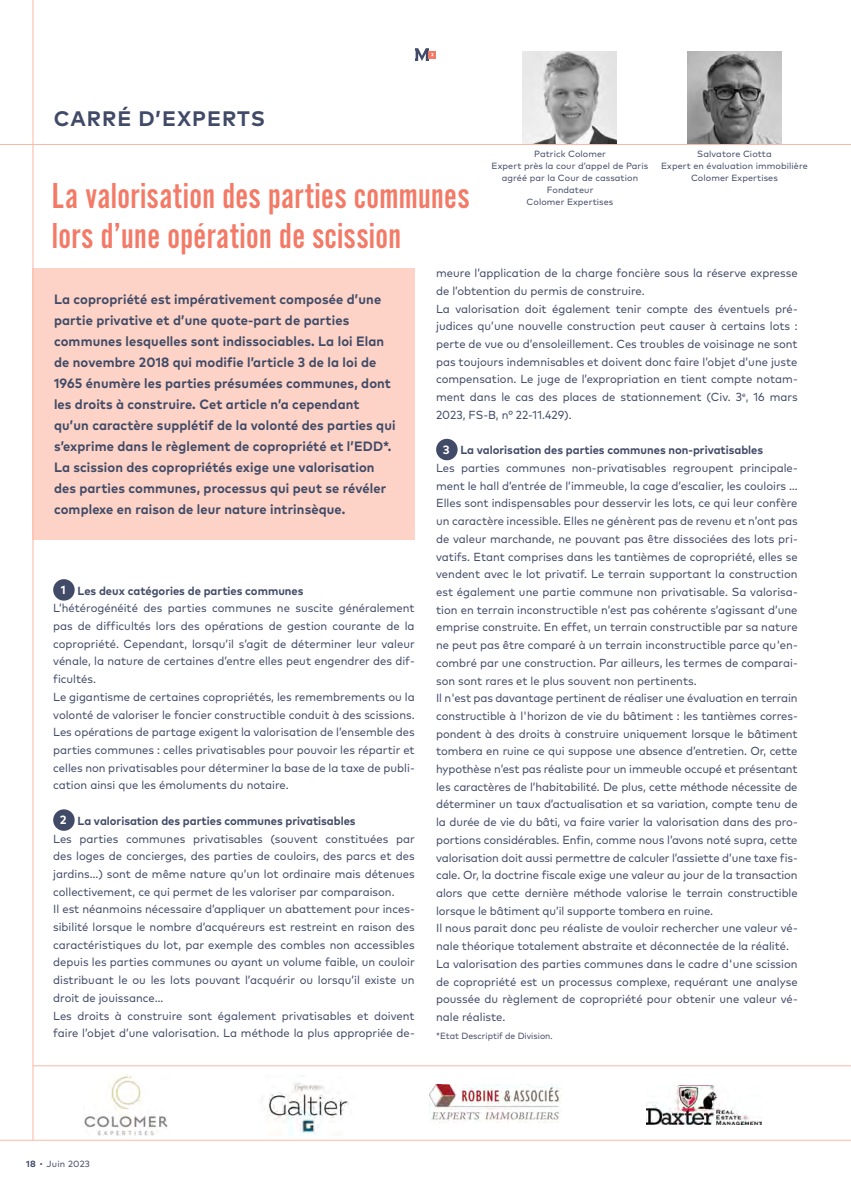
<style>
.page{position:relative;width:851px;height:1191px;background:#fff}
.page>*{position:absolute;margin:0;border:0;box-sizing:border-box;transform-origin:0 0}
.Titre_Transaction{font:37.5px "Alternate Got No 2 D";letter-spacing:.01em;color:#f37a66}
.t1{font:700 21px "Mark OT";letter-spacing:.045em;color:#414a67}
.t2{font:700 13.5px/21px "Mark OT";letter-spacing:.01em;color:#414a67;scale:.96 1}
.t3{font:700 12px "Mark Pro";color:#fff}
.t4{font:11.7px/17.7px "Mark OT";color:#414a67;text-align:justify;scale:.96 1}
.t5{font:700 11.7px "Mark OT";color:#414a67;scale:.96 1}
.Nom_Classe_d_actif{font:9px "Mark Pro";letter-spacing:.01em;color:#414a67}
.t6{font:9px "Mark OT";color:#414a67;scale:.96 1}
.t7{font:9px "Mark OT";color:#414a67}
.s1{font-family:"Mark Pro";font-weight:700}
.s2{font-family:"Apercu Mono"}
</style>
<div class="page">
<svg style="left:433px;top:51px;width:3px;height:7px"></svg>
<svg style="left:415px;top:48px;width:18px;height:13px"></svg>
<img style="left:83px;top:1074px;width:85px;height:61px">
<img style="left:267px;top:1075px;width:82px;height:60px">
<img style="left:430px;top:1084px;width:131px;height:38px">
<img style="left:646px;top:1085px;width:115px;height:39px">
<hr style="left:33px;top:1065px;width:817px;height:1px;background:#fab9a7">
<div style="left:53px;top:579px;width:22px;height:21px;background:#414a67;border-radius:50%"></div>
<div style="left:53px;top:809px;width:22px;height:22px;background:#414a67;border-radius:50%"></div>
<div style="left:436px;top:439px;width:21px;height:21px;background:#414a67;border-radius:50%"></div>
<div style="left:33px;top:268px;width:382px;height:271px;background:#fcd3c6"></div>
<hr style="left:0;top:1140px;width:850px;height:1px;background:#fab9a7">
<hr style="left:33px;top:0;width:1px;height:1140px;background:#fab9a7">
<img style="left:687px;top:51px;width:93px;height:93px">
<img style="left:523px;top:51px;width:93px;height:93px">
<hr style="left:0;top:144px;width:850px;height:1px;background:#fab9a7">
<p class="t1" style="left:54px;top:105px;width:212px">CARRÉ D’EXPERTS</p>
<p class="Titre_Transaction" style="left:52px;top:176px;width:419px">La valorisation des parties communes</p>
<p class="Titre_Transaction" style="left:52px;top:216px;width:350px">lors d’une opération de scission</p>
<p class="Nom_Classe_d_actif" style="left:534px;top:147px;width:73px">Patrick Colomer</p>
<p class="Nom_Classe_d_actif" style="left:491px;top:159px;width:158px">Expert près la cour d’appel de Paris</p>
<p class="Nom_Classe_d_actif" style="left:502px;top:171px;width:138px">agréé par la Cour de cassation</p>
<p class="Nom_Classe_d_actif" style="left:546px;top:183px;width:48px">Fondateur</p>
<p class="Nom_Classe_d_actif" style="left:526px;top:195px;width:88px">Colomer Expertises</p>
<p class="Nom_Classe_d_actif" style="left:697px;top:147px;width:76px">Salvatore Ciotta</p>
<p class="Nom_Classe_d_actif" style="left:661px;top:159px;width:148px">Expert en évaluation immobilière</p>
<p class="Nom_Classe_d_actif" style="left:691px;top:171px;width:88px">Colomer Expertises</p>
<p class="t2" style="left:54px;top:288px;width:357px">La copropriété est impérativement composée d’une partie privative et d’une quote-part de parties communes lesquelles sont indissociables. La loi Elan de novembre 2018 qui modifie l’article 3 de la loi de 1965 énumère les parties présumées communes, dont les droits à construire. Cet article n’a cependant qu’un caractère supplétif de la volonté des parties qui s’exprime dans le règlement de copropriété et l’EDD*.<br>La scission des copropriétés exige une valorisation des parties communes, processus qui peut se révéler complexe en raison de leur nature intrinsèque.</p>
<p class="t3" style="left:61px;top:580px;width:6px">1</p>
<p class="t5" style="left:78px;top:583px;width:237px">Les deux catégories de parties communes</p>
<p class="t4" style="left:53px;top:599px;width:378px">L’hétérogénéité des parties communes ne suscite généralement pas de difficultés lors des opérations de gestion courante de la copropriété. Cependant, lorsqu’il s’agit de déterminer leur valeur vénale, la nature de certaines d’entre elles peut engendrer des dif&shy;ficultés.</p>
<p class="t4" style="left:53px;top:687px;width:378px">Le gigantisme de certaines copropriétés, les remembrements ou la volonté de valoriser le foncier constructible conduit à des scissions.<br>Les opérations de partage exigent la valorisation de l’ensemble des parties communes : celles privatisables pour pouvoir les répartir et celles non privatisables pour déterminer la base de la taxe de publi&shy;cation ainsi que les émoluments du notaire.</p>
<p class="t3" style="left:60px;top:810px;width:8px">2</p>
<p class="t5" style="left:78px;top:813px;width:291px">La valorisation des parties communes privatisables</p>
<p class="t4" style="left:53px;top:829px;width:378px">Les parties communes privatisables (souvent constituées par des loges de concierges, des parties de couloirs, des parcs et des jardins…) sont de même nature qu’un lot ordinaire mais détenues collectivement, ce qui permet de les valoriser par comparaison.</p>
<p class="t4" style="left:53px;top:900px;width:378px">Il est néanmoins nécessaire d’appliquer un abattement pour inces&shy;sibilité lorsque le nombre d’acquéreurs est restreint en raison des caractéristiques du lot, par exemple des combles non accessibles depuis les parties communes ou ayant un volume faible, un couloir distribuant le ou les lots pouvant l’acquérir ou lorsqu’il existe un droit de jouissance…</p>
<p class="t4" style="left:53px;top:1006px;width:378px">Les droits à construire sont également privatisables et doivent faire l’objet d’une valorisation. La méthode la plus appropriée de-</p>
<p class="t4" style="left:436px;top:264px;width:378px">meure l’application de la charge foncière sous la réserve expresse de l’obtention du permis de construire.</p>
<p class="t4" style="left:436px;top:299px;width:378px">La valorisation doit également tenir compte des éventuels pré&shy;judices qu’une nouvelle construction peut causer à certains lots : perte de vue ou d’ensoleillement. Ces troubles de voisinage ne sont pas toujours indemnisables et doivent donc faire l’objet d’une juste compensation. Le juge de l’expropriation en tient compte notam&shy;ment dans le cas des places de stationnement (Civ. 3<sup>e</sup>, 16 mars 2023, FS-B, n° 22-11.429).</p>
<p class="t3" style="left:443px;top:440px;width:8px">3</p>
<p class="t5" style="left:460px;top:442px;width:317px">La valorisation des parties communes non-privatisables</p>
<p class="t4" style="left:436px;top:459px;width:378px">Les parties communes non-privatisables regroupent principale&shy;ment le hall d’entrée de l’immeuble, la cage d’escalier, les couloirs … Elles sont indispensables pour desservir les lots, ce qui leur confère un caractère incessible. Elles ne génèrent pas de revenu et n’ont pas de valeur marchande, ne pouvant pas être dissociées des lots pri&shy;vatifs. Etant comprises dans les tantièmes de copropriété, elles se vendent avec le lot privatif. Le terrain supportant la construction est également une partie commune non privatisable. Sa valorisa&shy;tion en terrain inconstructible n’est pas cohérente s’agissant d’une emprise construite. En effet, un terrain constructible par sa nature ne peut pas être comparé à un terrain inconstructible parce qu'en&shy;combré par une construction. Par ailleurs, les termes de comparai&shy;son sont rares et le plus souvent non pertinents.</p>
<p class="t4" style="left:436px;top:689px;width:378px">Il n'est pas davantage pertinent de réaliser une évaluation en terrain constructible à l'horizon de vie du bâtiment : les tantièmes corres&shy;pondent à des droits à construire uniquement lorsque le bâtiment tombera en ruine ce qui suppose une absence d’entretien. Or, cette hypothèse n’est pas réaliste pour un immeuble occupé et présentant les caractères de l’habitabilité. De plus, cette méthode nécessite de déterminer un taux d’actualisation et sa variation, compte tenu de la durée de vie du bâti, va faire varier la valorisation dans des pro&shy;portions considérables. Enfin, comme nous l’avons noté supra, cette valorisation doit aussi permettre de calculer l’assiette d’une taxe fis&shy;cale. Or, la doctrine fiscale exige une valeur au jour de la transaction alors que cette dernière méthode valorise le terrain constructible lorsque le bâtiment qu’il supporte tombera en ruine.</p>
<p class="t4" style="left:436px;top:919px;width:378px">Il nous parait donc peu réaliste de vouloir rechercher une valeur vé&shy;nale théorique totalement abstraite et déconnectée de la réalité.</p>
<p class="t4" style="left:436px;top:954px;width:378px">La valorisation des parties communes dans le cadre d'une scission de copropriété est un processus complexe, requérant une analyse poussée du règlement de copropriété pour obtenir une valeur vé&shy;nale réaliste.</p>
<p class="t6" style="left:436px;top:1029px;width:123px">*Etat Descriptif de Division.</p>
<p class="t7" style="left:26px;top:1158px;width:65px"><span class="s1">18</span> <span class="s2">•</span> Juin 2023</p>
</div>
